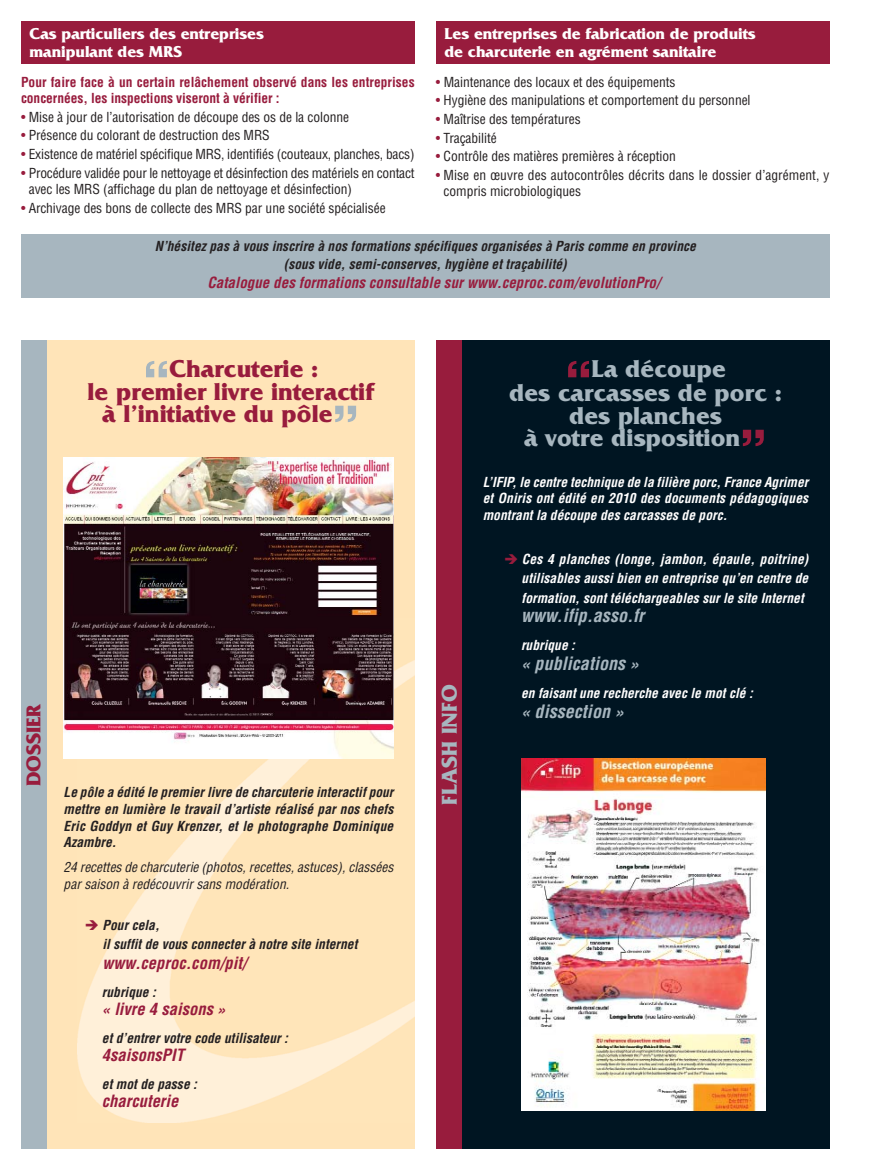
<style>
.page{position:relative;width:891px;height:1170px;background:#fff}
.page>*{position:absolute;margin:0;border:0;box-sizing:border-box;transform-origin:0 0}
.t1{font:900 condensed 52.5px "Helvetica";color:#981c3d}
.t2{font:900 condensed 52.5px "Helvetica";color:#a7b6bf}
.t3{font:700 25.5px "Friz Quadrata";color:#a7b6bf}
.t4{font:700 25.5px "Friz Quadrata";color:#981c3d}
.t5{font:700 22.5px "Friz Quadrata";color:#a7b6bf}
.t6{font:700 21px "Friz Quadrata";color:#981c3d}
.t7{font:italic 700 condensed 18px "Helvetica";color:#a7b6bf}
.t8{font:700 16.5px/18px "Friz Quadrata";letter-spacing:-.005em;color:#fff}
.t9{font:italic 700 condensed 16.5px "Helvetica";color:#981c3d}
.t10{font:italic 700 condensed 15px "Helvetica";color:#981c3d}
.t11{font:condensed 13.5px/16.5px "Helvetica";letter-spacing:-.005em;color:#231f20}
.t12{font:italic 700 condensed 13.5px/16.5px "Helvetica";letter-spacing:.005em;color:#231f20;text-align:center}
.t13{font:italic 700 condensed 13.5px/16.5px "Helvetica";color:#fff;text-align:justify}
.t14{font:700 condensed 13.5px/16.5px "Helvetica";color:#981c3d}
.t15{font:italic condensed 13.5px/16.5px "Helvetica";color:#231f20}
.s1{color:#981c3d}
.s2{font-family:"Helvetica";font-weight:900;font-stretch:condensed;font-size:52.5px;color:#a7b6bf}
.s3{font-family:"Helvetica";font-weight:900;font-stretch:condensed;font-size:52.5px;color:#981c3d}
</style>
<div class="page">
<div style="left:21px;top:21px;width:393px;height:43px;background:#981c3d"></div>
<div style="left:436px;top:21px;width:393px;height:43px;background:#981c3d"></div>
<div style="left:436px;top:340px;width:393px;height:808px;background:#001522"></div>
<img style="left:521px;top:758px;width:244px;height:352px">
<div style="left:21px;top:234px;width:808px;height:64px;background:#a7b6bf"></div>
<div style="left:21px;top:340px;width:393px;height:808px;background:#ffe4b8"></div>
<img style="left:78px;top:618px;width:336px;height:504px">
<div style="left:21px;top:340px;width:26px;height:808px;background:#a7b6bf"></div>
<div style="left:436px;top:340px;width:25px;height:808px;background:#981c3d"></div>
<img style="left:64px;top:457px;width:329px;height:301px">
<svg style="left:86px;top:919px;width:12px;height:10px"></svg>
<p class="t8" style="left:30px;top:26px;width:236px">Cas particuliers des entreprises manipulant des MRS</p>
<p class="t14" style="left:21px;top:74px;width:395px">Pour faire face à un certain relâchement observé dans les entreprises concernées, les inspections viseront à vérifier :</p>
<p class="t11" style="left:21px;top:110px;width:329px"><span class="s1">•</span> Mise à jour de l’autorisation de découpe des os de la colonne</p>
<p class="t11" style="left:21px;top:128px;width:250px"><span class="s1">•</span> Présence du colorant de destruction des MRS</p>
<p class="t11" style="left:21px;top:147px;width:395px"><span class="s1">•</span> Existence de matériel spécifique MRS, identifiés (couteaux, planches, bacs)</p>
<p class="t11" style="left:29px;top:166px;width:387px;text-indent:-8px"><span class="s1">•</span> Procédure validée pour le nettoyage et désinfection des matériels en contact avec les MRS (affichage du plan de nettoyage et désinfection)</p>
<p class="t11" style="left:21px;top:201px;width:366px"><span class="s1">•</span> Archivage des bons de collecte des MRS par une société spécialisée</p>
<p class="t8" style="left:444px;top:26px;width:313px">Les entreprises de fabrication de produits de charcuterie en agrément sanitaire</p>
<p class="t11" style="left:436px;top:74px;width:241px"><span class="s1">•</span> Maintenance des locaux et des équipements</p>
<p class="t11" style="left:436px;top:93px;width:316px"><span class="s1">•</span> Hygiène des manipulations et comportement du personnel</p>
<p class="t11" style="left:436px;top:112px;width:146px"><span class="s1">•</span> Maîtrise des températures</p>
<p class="t11" style="left:436px;top:130px;width:62px"><span class="s1">•</span> Traçabilité</p>
<p class="t11" style="left:436px;top:149px;width:241px"><span class="s1">•</span> Contrôle des matières premières à réception</p>
<p class="t11" style="left:443px;top:168px;width:387px;text-indent:-8px"><span class="s1">•</span> Mise en œuvre des autocontrôles décrits dans le dossier d’agrément, y compris microbiologiques</p>
<p class="t12" style="left:155px;top:238px;width:545px;line-height:18px">N’hésitez pas à vous inscrire à nos formations spécifiques organisées à Paris comme en province (sous vide,semi-conserves,hygiène ettraçabilité)</p>
<p class="t10" style="left:207px;top:277px;width:454px">Catalogue des formations consultable surwww.ceproc.com/evolutionPro/</p>
<h1 class="t2" style="left:143px;top:362px;width:28px">“</h1>
<h2 class="t4" style="left:169px;top:360px;width:150px">Charcuterie :</h2>
<h2 class="t4" style="left:87px;top:382px;width:288px">le premier livre interactif</h2>
<h2 class="t4" style="left:103px;top:405px;width:258px">à l’initiative du pôle<span class="s2">”</span></h2>
<h3 class="t6" style="left:26px;top:785px;width:84px;rotate:-90deg">DOSSIER</h3>
<p class="t12" style="left:64px;top:785px;width:334px;text-align:justify">Le pôle a édité le premierlivre de charcuterie interactifpour mettre en lumière le travail d’artiste réalisé par nos chefs Eric Goddyn et Guy Krenzer, et le photographe Dominique Azambre.</p>
<p class="t15" style="left:64px;top:859px;width:334px">24 recettes de charcuterie (photos,recettes, astuces),classées parsaison à redécouvrirsans modération.</p>
<p class="t12" style="left:102px;top:915px;width:259px;line-height:19.5px;text-align:left">Pourcela,<br>ilsuffitde vous connecterà notre site internet</p>
<p class="t9" style="left:102px;top:956px;width:146px">www.ceproc.com/pit/</p>
<p class="t12" style="left:102px;top:984px;width:58px">rubrique :</p>
<p class="t9" style="left:102px;top:1002px;width:128px">« livre 4 saisons »</p>
<p class="t12" style="left:102px;top:1030px;width:190px">etd’entrervotre code utilisateur:</p>
<p class="t9" style="left:102px;top:1048px;width:87px">4saisonsPIT</p>
<p class="t12" style="left:102px;top:1076px;width:99px">etmotde passe :</p>
<p class="t9" style="left:102px;top:1094px;width:81px">charcuterie</p>
<h3 class="t5" style="left:441px;top:804px;width:121px;rotate:-90deg">FLASH INFO</h3>
<h1 class="t1" style="left:565px;top:362px;width:28px">“</h1>
<h2 class="t3" style="left:591px;top:360px;width:136px">La découpe</h2>
<h2 class="t3" style="left:509px;top:384px;width:274px">des carcasses de porc :</h2>
<h2 class="t3" style="left:569px;top:406px;width:154px">des planches</h2>
<h2 class="t3" style="left:524px;top:429px;width:243px">à votre disposition<span class="s3">”</span></h2>
<p class="t13" style="left:482px;top:474px;width:329px">L’IFIP,le centre technique de la filière porc,France Agrimer et Oniris ont édité en 2010 des documents pédagogiques montrantla découpe des carcasses de porc.</p>
<p class="t13" style="left:521px;top:550px;width:291px;line-height:19.5px">Ces 4 planches (longe, jambon, épaule, poitrine) utilisables aussi bien en entreprise qu’en centre de formation,sonttéléchargeables surle site Internet</p>
<h3 class="t7" style="left:521px;top:608px;width:128px">www.ifip.asso.fr</h3>
<p class="t13" style="left:521px;top:638px;width:58px">rubrique :</p>
<h3 class="t7" style="left:521px;top:656px;width:123px">« publications »</h3>
<p class="t13" style="left:521px;top:685px;width:236px">en faisantune recherche avec le motclé :</p>
<h3 class="t7" style="left:521px;top:703px;width:108px">« dissection »</h3>
</div>
